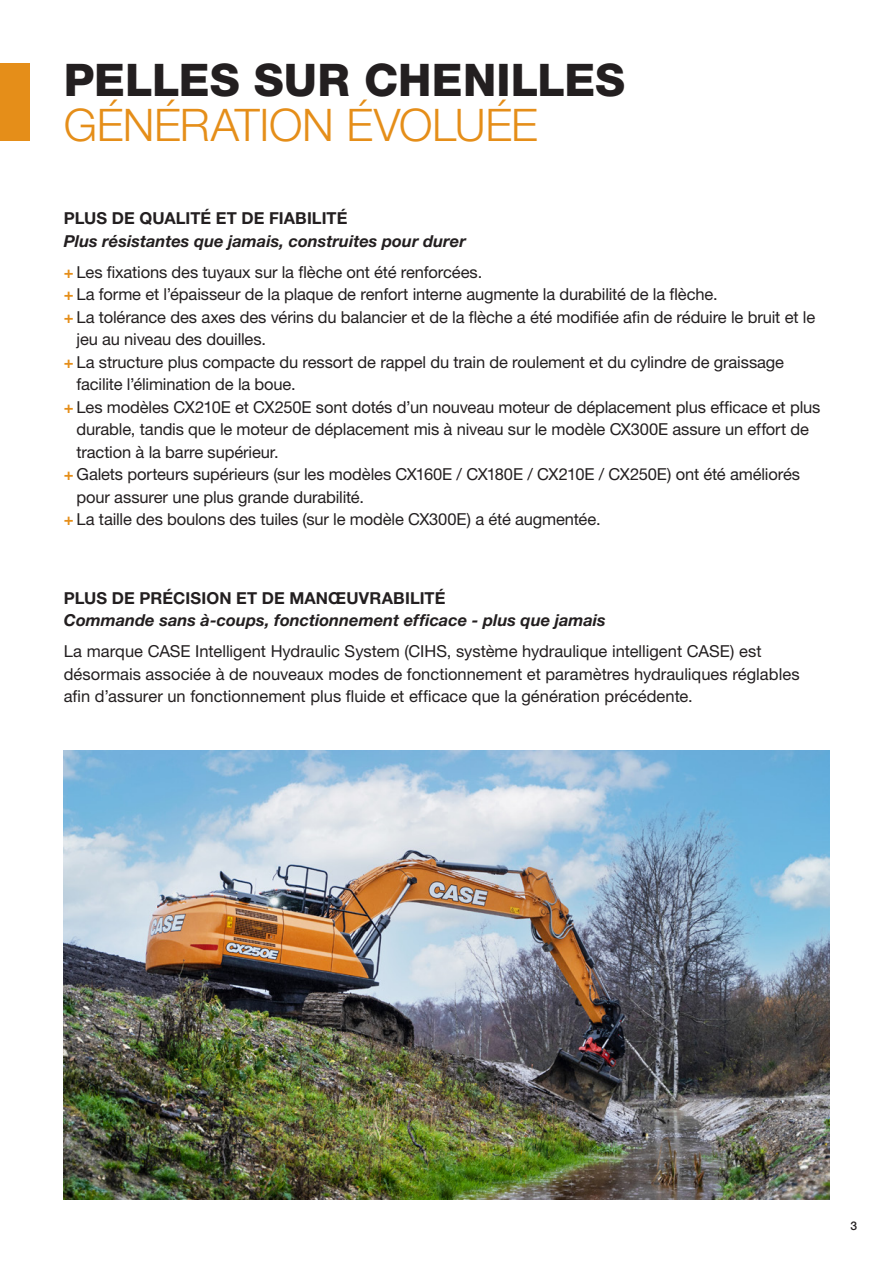
<style>
.page{position:relative;width:893px;height:1263px;background:#fff}
.page>*{position:absolute;margin:0;border:0;box-sizing:border-box;transform-origin:0 0}
.TITOLO_1{font:800 45px "Helvetica Neue LT Pro";color:#231f20}
.TITOLO_2{font:300 45px "Helvetica Neue LT Pro";letter-spacing:-.01em;color:#e58e19}
.TXT__11-15{font:16.5px/22.5px "Helvetica Neue LT Pro";letter-spacing:-.01em;color:#231f20}
.TITOLETTI{font:italic 700 16.5px/22.5px "Helvetica Neue LT Pro";color:#231f20}
.t1{font:500 12px "Helvetica Neue LT Pro";color:#231f20}
.s1{font-style:normal}
.s2{font-weight:700;color:#e58e19}
</style>
<div class="page">
<img style="left:64px;top:751px;width:765px;height:448px">
<div style="left:0;top:64px;width:30px;height:77px;background:#e58e19"></div>
<p class="TITOLO_1" style="left:64px;top:53px;width:563px">PELLES SUR CHENILLES</p>
<p class="TITOLO_2" style="left:64px;top:97px;width:476px">GÉNÉRATION ÉVOLUÉE</p>
<p class="TITOLETTI" style="left:64px;top:207px;width:404px"><span class="s1">PLUS DE QUALITÉ ET DE FIABILITÉ<br></span>Plus résistantes que jamais, construites pour durer</p>
<p class="TXT__11-15" style="left:64px;top:261px;width:420px"><span class="s2">+</span> Les fixations des tuyaux sur la flèche ont été renforcées.</p>
<p class="TXT__11-15" style="left:64px;top:283px;width:655px"><span class="s2">+</span> La forme et l’épaisseur de la plaque de renfort interne augmente la durabilité de la flèche.</p>
<p class="TXT__11-15" style="left:77px;top:306px;width:740px;text-indent:-13px"><span class="s2">+</span> La tolérance des axes des vérins du balancier et de la flèche a été modifiée afi n de réduire le bruit et le jeu au niveau des douilles.</p>
<p class="TXT__11-15" style="left:77px;top:351px;width:709px;text-indent:-13px"><span class="s2">+</span> La structure plus compacte du ressort de rappel du train de roulement et du cylindre de graissage facilite l’élimination de la boue.</p>
<p class="TXT__11-15" style="left:77px;top:396px;width:745px;text-indent:-13px"><span class="s2">+</span> Les modèles CX210E et CX250E sont dotés d’un nouveau moteur de déplacement plus efficace et plus durable, tandis que le moteur de déplacement mis à niveau sur le modèle CX300E assure un effort de traction à la barre supérieur.</p>
<p class="TXT__11-15" style="left:77px;top:463px;width:725px;text-indent:-13px"><span class="s2">+</span> Galets porteurs supérieurs (sur les modèles CX160E / CX180E / CX210E / CX250E) ont été améliorés pour assurer une plus grande durabilité.</p>
<p class="TXT__11-15" style="left:64px;top:508px;width:538px"><span class="s2">+</span> La taille des boulons des tuiles (sur le modèle CX300E) a été augmentée.</p>
<p class="TITOLETTI" style="left:64px;top:586px;width:543px"><span class="s1">PLUS DE PRÉCISION ET DE MANŒUVRABILITÉ<br></span>Commande sans à-coups, fonctionnement efficace - plus que jamais</p>
<p class="TXT__11-15" style="left:64px;top:640px;width:737px">La marque CASE Intelligent Hydraulic System (CIHS, système hydraulique intelligent CASE) est désormais associée à de nouveaux modes de fonctionnement et paramètres hydrauliques réglables afi n d’assurer un fonctionnement plus fluide et efficace que la génération précédente.</p>
<p class="t1" style="left:850px;top:1218px;width:8px">3</p>
</div>
